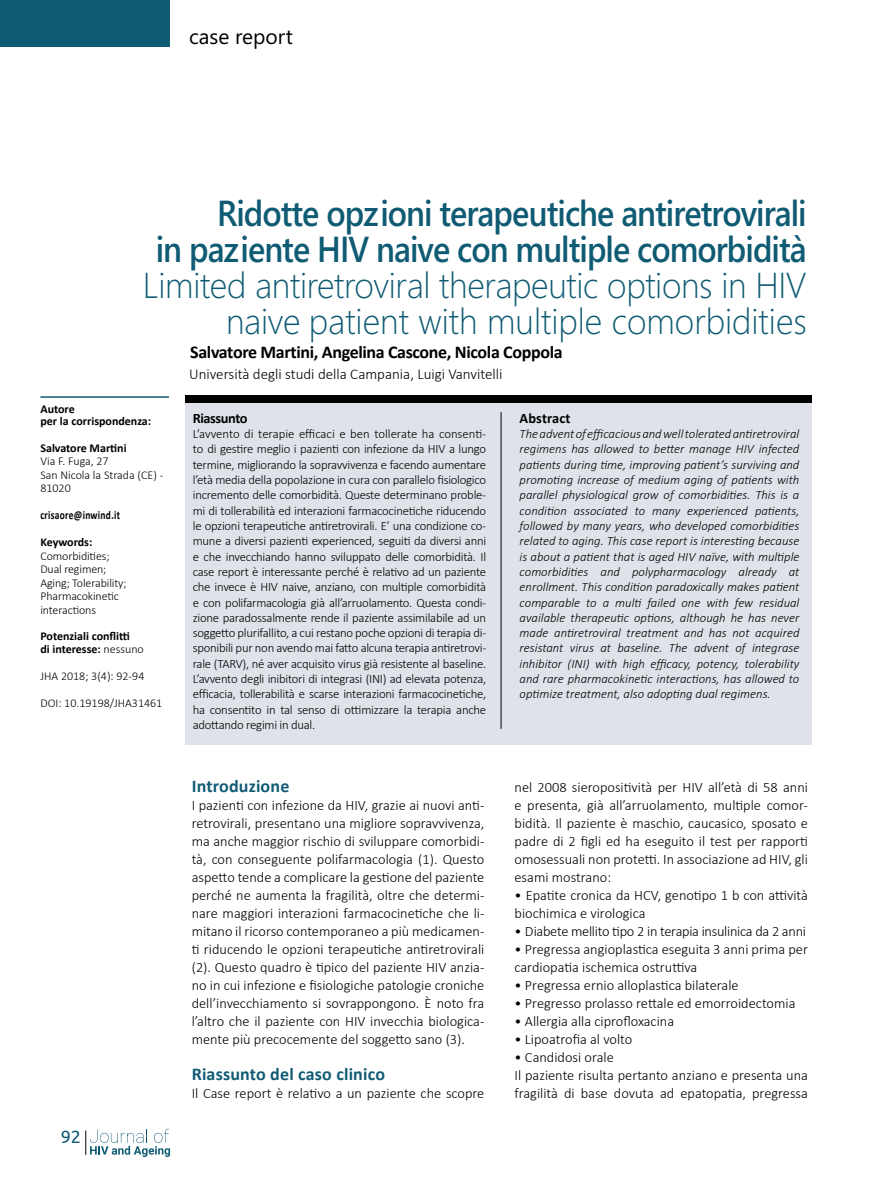
<style>
.page{position:relative;width:893px;height:1191px;background:#fff}
.page>*{position:absolute;margin:0;border:0;box-sizing:border-box;transform-origin:0 0}
.t1{font:600 36px/36px "Segoe WP";letter-spacing:-.03em;color:#0f5b73;text-align:right;scale:.9 1}
.t2{font:300 36px/36px "Segoe WP";letter-spacing:-.01em;color:#0f5b73;text-align:right;scale:.96 1}
.t3{font:21px "Segoe WP";color:#000}
.t4{font:700 18px "Calibri";letter-spacing:-.02em;color:#000}
.t5{font:700 18px "Calibri";letter-spacing:.01em;color:#115b74}
.t6{font:18px "Ubuntu";color:#0f5b73}
.t7{font:300 15px "Calibri";color:#000}
.t8{font:300 14.4px/18px "Calibri";color:#000}
.t9{font:300 14.4px "Calibri";letter-spacing:-.02em;color:#000}
.t10{font:700 14.4px "Calibri";letter-spacing:-.03em;color:#000}
.t11{font:700 14.4px "Calibri";letter-spacing:.01em;color:#000}
.t12{font:300 12.75px/15.3px "Calibri";letter-spacing:-.02em;color:#000;text-align:justify}
.t13{font:italic 300 12.75px/15.3px "Calibri";color:#000;text-align:justify}
.t14{font:300 12px/13.5px "Calibri";letter-spacing:-.01em;color:#000}
.t15{font:700 12px/12px "Calibri";color:#000}
.t16{font:700 12px "Calibri";letter-spacing:.03em;color:#000;scale:.79 1}
.s1{font-weight:300}
</style>
<div class="page">
<div style="left:0;top:0;width:170px;height:47px;background:#0f5b73"></div>
<svg style="left:85px;top:1128px;width:85px;height:29px"></svg>
<hr style="left:40px;top:396px;width:129px;height:2px;background:#0f5b73">
<div style="left:185px;top:396px;width:627px;height:348px;background:#dfe3e9"></div>
<hr style="left:501px;top:412px;width:1px;height:317px;background:#000">
<div style="left:185px;top:395px;width:627px;height:8px;background:#000"></div>
<h2 class="t3" style="left:189px;top:22px;width:105px">case report</h2>
<h1 class="t1" style="left:156px;top:194px;width:725px">Ridotte opzioni terapeutiche antiretrovirali<br>in paziente HIV naive con multiple comorbidità</h1>
<h1 class="t2" style="left:143px;top:266px;width:693px">Limited antiretroviral therapeutic options in HIV naive patient with multiple comorbidities</h1>
<p class="t15" style="left:40px;top:403px;width:112px">Autore<br>per la corrispondenza:</p>
<p class="t15" style="left:40px;top:442px;width:88px">Salvatore Martini</p>
<p class="t14" style="left:40px;top:454px;width:124px">Via F. Fuga, 27<br>San Nicola la Strada (CE) -<br>81020</p>
<p class="t16" style="left:40px;top:508px;width:102px">crisaore@inwind.it</p>
<p class="t15" style="left:40px;top:536px;width:53px">Keywords:</p>
<p class="t14" style="left:40px;top:548px;width:88px">Comorbidities;<br>Dual regimen;<br>Aging; Tolerability;<br>Pharmacokinetic interactions</p>
<p class="t15" style="left:40px;top:629px;width:105px;line-height:13.5px">Potenziali conflitti<br>di interesse: <span class="s1">nessuno</span></p>
<p class="t14" style="left:40px;top:668px;width:106px">JHA 2018; 3(4): 92-94</p>
<p class="t14" style="left:40px;top:695px;width:123px">DOI: 10.19198/JHA31461</p>
<p class="t6" style="left:61px;top:1125px;width:22px">92</p>
<p class="t4" style="left:190px;top:340px;width:374px">Salvatore Martini, Angelina Cascone, Nicola Coppola</p>
<p class="t7" style="left:189px;top:364px;width:315px">Università degli studi della Campania, Luigi Vanvitelli</p>
<p class="t10" style="left:193px;top:409px;width:56px">Riassunto</p>
<p class="t12" style="left:193px;top:426px;width:295px">L’avvento di terapie efficaci e ben tollerate ha consenti&shy;to di gestire meglio i pazienti con infezione da HIV a lungo termine, migliorando la sopravvivenza e facendo aumentare l’età media della popolazione in cura con parallelo fisiologico incremento delle comorbidità. Queste determinano proble&shy;mi di tollerabilità ed interazioni farmacocinetiche riducendo le opzioni terapeutiche antiretrovirali. E’ una condizione co&shy;mune a diversi pazienti experienced, seguiti da diversi anni e che invecchiando hanno sviluppato delle comorbidità. Il case report è interessante perché è relativo ad un paziente che invece è HIV naive, anziano, con multiple comorbidità e con polifarmacologia già all’arruolamento. Questa condi&shy;zione paradossalmente rende il paziente assimilabile ad un soggetto plurifallito, a cui restano poche opzioni di terapia di&shy;sponibili pur non avendo mai fatto alcuna terapia antiretrovi&shy;rale (TARV), né aver acquisito virus già resistente al baseline.<br>L’avvento degli inibitori di integrasi (INI) ad elevata potenza, efficacia, tollerabilità e scarse interazioni farmacocinetiche, ha consentito in tal senso di ottimizzare la terapia anche adottando regimi in dual.</p>
<p class="t5" style="left:192px;top:775px;width:99px">Introduzione</p>
<p class="t8" style="left:192px;top:796px;width:294px;text-align:justify">I pazienti con infezione da HIV, grazie ai nuovi anti&shy;retrovirali, presentano una migliore sopravvivenza, ma anche maggior rischio di sviluppare comorbidi&shy;tà, con conseguente polifarmacologia (1). Questo aspetto tende a complicare la gestione del paziente perché ne aumenta la fragilità, oltre che determi&shy;nare maggiori interazioni farmacocinetiche che li&shy;mitano il ricorso contemporaneo a più medicamen&shy;ti riducendo le opzioni terapeutiche antiretrovirali (2). Questo quadro è tipico del paziente HIV anzia&shy;no in cui infezione e fisiologiche patologie croniche dell’invecchiamento si sovrappongono. È noto fra l’altro che il paziente con HIV invecchia biologica&shy;mente più precocemente del soggetto sano (3).</p>
<p class="t5" style="left:192px;top:1063px;width:195px">Riassunto del caso clinico</p>
<p class="t8" style="left:192px;top:1084px;width:294px">Il Case report è relativo a un paziente che scopre</p>
<p class="t11" style="left:520px;top:409px;width:52px">Abstract</p>
<p class="t13" style="left:520px;top:426px;width:281px">The advent of efficacious and well tolerated antiretroviral regimens has allowed to better manage HIV infected patients during time, improving patient’s surviving and promoting increase of medium aging of patients with parallel physiological grow of comorbidities. This is a condition associated to many experienced patients, followed by many years, who developed comorbidities related to aging. This case report is interesting because is about a patient that is aged HIV naïve, with multiple comorbidities and polypharmacology already at enrollment. This condition paradoxically makes patient comparable to a multi failed one with few residual available therapeutic options, although he has never made antiretroviral treatment and has not acquired resistant virus at baseline. The advent of integrase inhibitor (INI) with high efficacy, potency, tolerability and rare pharmacokinetic interactions, has allowed to optimize treatment, also adopting dual regimens.</p>
<p class="t8" style="left:514px;top:778px;width:295px;text-align:justify">nel 2008 sieropositività per HIV all’età di 58 anni e presenta, già all’arruolamento, multiple comor&shy;bidità. Il paziente è maschio, caucasico, sposato e padre di 2 figli ed ha eseguito il test per rapporti omosessuali non protetti. In associazione ad HIV, gli esami mostrano:</p>
<p class="t8" style="left:514px;top:886px;width:295px">• Epatite cronica da HCV, genotipo 1 b con attività biochimica e virologica</p>
<p class="t9" style="left:514px;top:922px;width:293px">• Diabete mellito tipo 2 in terapia insulinica da 2 anni</p>
<p class="t8" style="left:514px;top:940px;width:295px">• Pregressa angioplastica eseguita 3 anni prima per cardiopatia ischemica ostruttiva</p>
<p class="t8" style="left:514px;top:976px;width:226px">• Pregressa ernio alloplastica bilaterale</p>
<p class="t8" style="left:514px;top:994px;width:282px">• Pregresso prolasso rettale ed emorroidectomia</p>
<p class="t8" style="left:514px;top:1012px;width:161px">• Allergia alla ciprofloxacina</p>
<p class="t8" style="left:514px;top:1030px;width:119px">• Lipoatrofia al volto</p>
<p class="t8" style="left:514px;top:1048px;width:295px">• Candidosi orale<br>Il paziente risulta pertanto anziano e presenta una fragilità di base dovuta ad epatopatia, pregressa</p>
</div>
